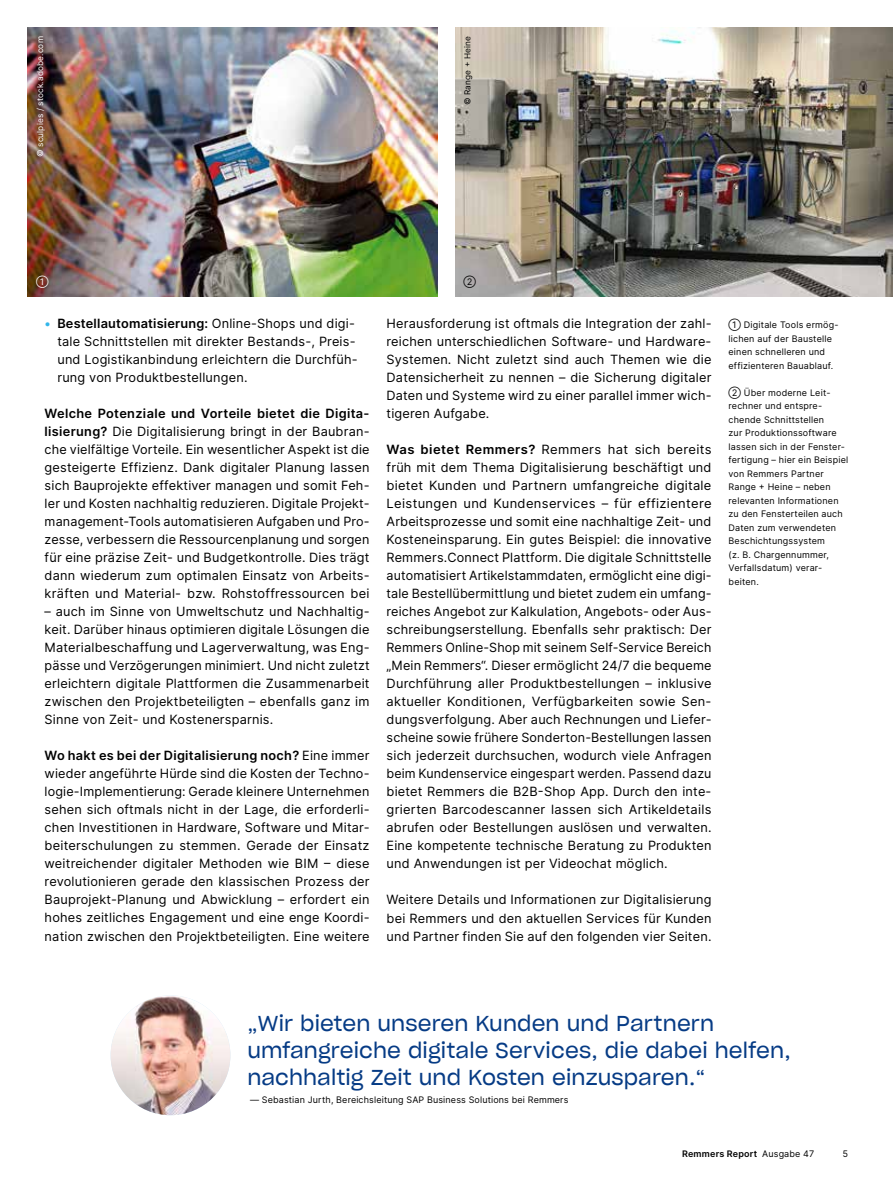
<style>
.page{position:relative;width:893px;height:1191px;background:#fff}
.page>*{position:absolute;margin:0;border:0;box-sizing:border-box;transform-origin:0 0}
.t1{font:21px/27px "Sharp Grotesk Book 20";letter-spacing:.005em;color:#063b85}
.t2{font:12.75px/18px "Inter";letter-spacing:.015em;color:#000;text-align:justify}
.t3{font:9px/13.5px "Inter";letter-spacing:.02em;color:#000}
.t4{font:600 9px "Inter";letter-spacing:.02em;color:#000}
.t5{font:9px "Inter";color:#fff}
.t6{font:8.25px "Inter";letter-spacing:.02em;color:#fff}
.t7{font:8.25px "Inter";letter-spacing:.02em;color:#000}
.s1{font-weight:600;color:#32b6ea}
.s2{font-weight:600}
.s3{font-weight:400}
</style>
<div class="page">
<img style="left:111px;top:995px;width:119px;height:120px;border-radius:60px">
<img style="left:455px;top:28px;width:438px;height:269px">
<img style="left:28px;top:28px;width:410px;height:269px">
<div style="left:33px;top:32px;width:16px;height:129px;background:#000;opacity:.5"></div>
<p class="t6" style="left:34px;top:157px;width:122px;rotate:-90deg">© sculpies / stock.adobe.com</p>
<p class="t7" style="left:461px;top:105px;width:71px;rotate:-90deg">© Range + Heine</p>
<p class="t5" style="left:36px;top:275px;width:14px">➀</p>
<p class="t3" style="left:463px;top:275px;width:14px">➁</p>
<p class="t2" style="left:57px;top:314px;width:302px;text-align:left;text-indent:-13px"><span class="s1">•</span> <span class="s2">Bestellautomatisierung:</span> Online-Shops und digi&shy;tale Schnittstellen mit direkter Bestands-, Preis&shy;und Logistikanbindung erleichtern die Durchfüh&shy;rung von Produktbestellungen.</p>
<p class="t2" style="left:45px;top:404px;width:326px"><span class="s2">Welche Potenziale und Vorteile bietet die Digita&shy;lisierung?</span> Die Digitalisierung bringt in der Baubran&shy;che vielfältige Vorteile. Ein wesentlicher Aspekt ist die gesteigerte Effizienz. Dank digitaler Planung lassen sich Bauprojekte effektiver managen und somit Feh&shy;ler und Kosten nachhaltig reduzieren. Digitale Projekt&shy;management-Tools automatisieren Aufgaben und Pro&shy;zesse, verbessern die Ressourcenplanung und sorgen für eine präzise Zeit- und Budgetkontrolle. Dies trägt dann wiederum zum optimalen Einsatz von Arbeits&shy;kräften und Material- bzw. Rohstoffressourcen bei</p>
<p class="t2" style="left:45px;top:602px;width:327px">– auch im Sinne von Umweltschutz und Nachhaltig&shy;keit. Darüber hinaus optimieren digitale Lösungen die Materialbeschaffung und Lagerverwaltung, was Eng&shy;pässe und Verzögerungen minimiert. Und nicht zuletzt erleichtern digitale Plattformen die Zusammenarbeit zwischen den Projektbeteiligten – ebenfalls ganz im Sinne von Zeit- und Kostenersparnis.</p>
<p class="t2" style="left:45px;top:746px;width:326px"><span class="s2">Wo hakt es bei der Digitalisierung noch?</span> Eine immer wieder angeführte Hürde sind die Kosten der Techno&shy;logie-Implementierung: Gerade kleinere Unternehmen sehen sich oftmals nicht in der Lage, die erforderli&shy;chen Investitionen in Hardware, Software und Mitar&shy;beiterschulungen zu stemmen. Gerade der Einsatz weitreichender digitaler Methoden wie BIM – diese revolutionieren gerade den klassischen Prozess der Bauprojekt-Planung und Abwicklung – erfordert ein hohes zeitliches Engagement und eine enge Koordi&shy;nation zwischen den Projektbeteiligten. Eine weitere</p>
<p class="t2" style="left:387px;top:314px;width:326px">Herausforderung ist oftmals die Integration der zahl&shy;reichen unterschiedlichen Software- und Hardware-Systemen. Nicht zuletzt sind auch Themen wie die Datensicherheit zu nennen – die Sicherung digitaler Daten und Systeme wird zu einer parallel immer wich&shy;tigeren Aufgabe.</p>
<p class="t2" style="left:387px;top:440px;width:326px"><span class="s2">Was bietet Remmers?</span> Remmers hat sich bereits früh mit dem Thema Digitalisierung beschäftigt und bietet Kunden und Partnern umfangreiche digitale Leistungen und Kundenservices – für effizientere Arbeitsprozesse und somit eine nachhaltige Zeit- und Kosteneinsparung. Ein gutes Beispiel: die innovative Remmers.Connect Plattform. Die digitale Schnittstelle automatisiert Artikelstammdaten, ermöglicht eine digi&shy;tale Bestellübermittlung und bietet zudem ein umfang&shy;reiches Angebot zur Kalkulation, Angebots- oder Aus&shy;schreibungserstellung. Ebenfalls sehr praktisch: Der Remmers Online-Shop mit seinem Self-Service Bereich „Mein Remmers“. Dieser ermöglicht 24/7 die bequeme Durchführung aller Produktbestellungen – inklusive aktueller Konditionen, Verfügbarkeiten sowie Sen&shy;dungsverfolgung. Aber auch Rechnungen und Liefer&shy;scheine sowie frühere Sonderton-Bestellungen lassen sich jederzeit durchsuchen, wodurch viele Anfragen beim Kundenservice eingespart werden. Passend dazu bietet Remmers die B2B-Shop App. Durch den inte&shy;grierten Barcodescanner lassen sich Artikeldetails abrufen oder Bestellungen auslösen und verwalten.<br>Eine kompetente technische Beratung zu Produkten und Anwendungen ist per Videochat möglich.</p>
<p class="t2" style="left:387px;top:890px;width:326px">Weitere Details und Informationen zur Digitalisierung bei Remmers und den aktuellen Services für Kunden und Partner finden Sie auf den folgenden vier Seiten.</p>
<p class="t3" style="left:729px;top:318px;width:112px">➀ Digitale Tools ermög&shy;lichen auf der Baustelle einen schnelleren und effizienteren Bauablauf.</p>
<p class="t3" style="left:729px;top:385px;width:121px">➁ Über moderne Leit&shy;rechner und entspre&shy;chende Schnittstellen<br>zur Produktionssoftware lassen sich in der Fenster&shy;fertigung – hier ein Beispiel von Remmers Partner<br>Range + Heine – neben relevanten Informationen zu den Fensterteilen auch<br>Daten zum verwendeten<br>Beschichtungssystem<br>(z. B. Chargennummer,<br>Verfallsdatum) verar&shy;beiten.</p>
<h1 class="t1" style="left:247px;top:1008px;width:545px">„Wir bieten unseren Kunden und Partnern umfangreiche digitale Services, die dabei helfen, nachhaltig Zeit und Kosten einzusparen.“</h1>
<p class="t3" style="left:250px;top:1092px;width:320px">― Sebastian Jurth, Bereichsleitung SAP Business Solutions bei Remmers</p>
<p class="t4" style="left:682px;top:1147px;width:134px">Remmers Report <span class="s3">Ausgabe 47</span></p>
<p class="t3" style="left:842px;top:1147px;width:7px">5</p>
</div>
